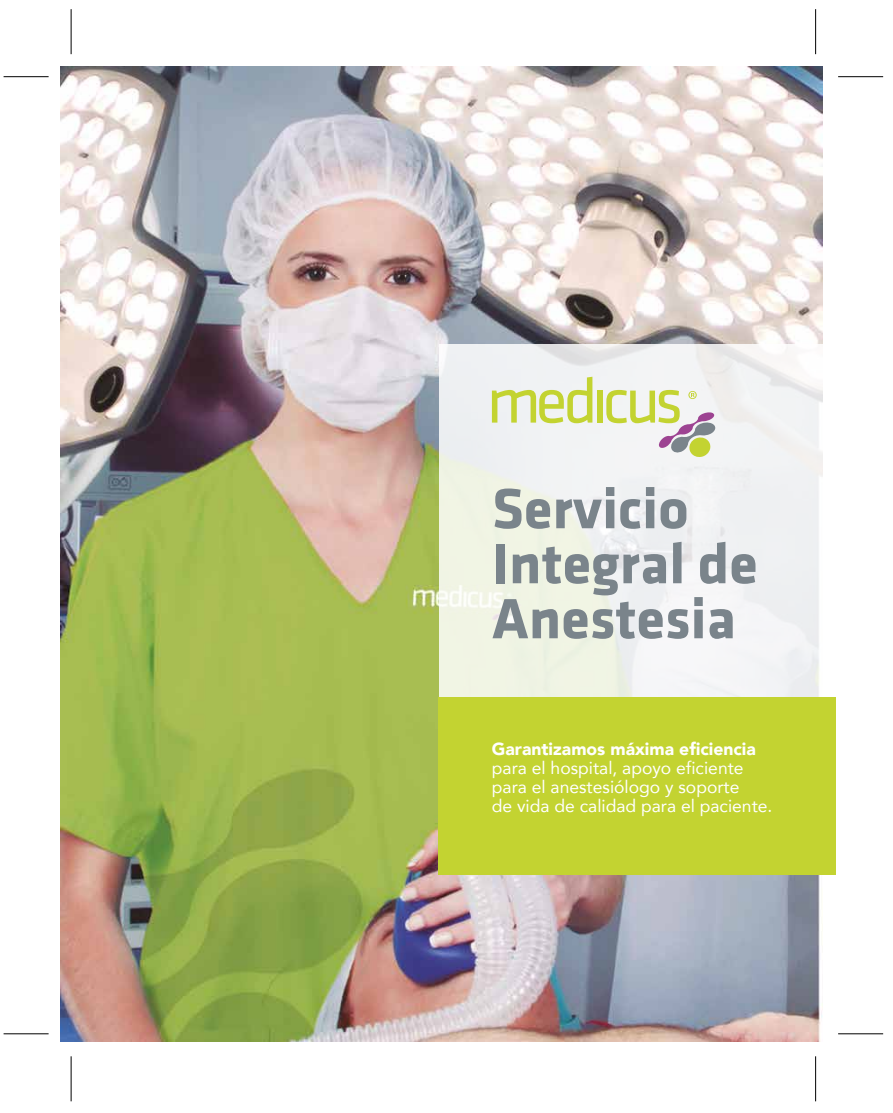
<style>
.page{position:relative;width:893px;height:1113px;background:#fff}
.page>*{position:absolute;margin:0;border:0;box-sizing:border-box;transform-origin:0 0}
.t1{font:700 58.75px/55px "Klavika";color:#7a848b}
.t2{font:17.5px/18.8px "Avenir";color:#fff}
.t3{font:900 17.5px "Avenir";color:#fff}
</style>
<div class="page">
<img style="left:61px;top:67px;width:761px;height:974px">
<div style="left:439px;top:344px;width:396px;height:354px;background:linear-gradient(to right,#eff2e7,#f4f4f8)"></div>
<div style="left:439px;top:697px;width:396px;height:177px;background:#c3d331"></div>
<svg style="left:492px;top:377px;width:100px;height:46px"></svg>
<div style="left:597px;top:390px;width:5px;height:32px;background:#c3d331"></div>
<svg style="left:606px;top:390px;width:110px;height:68px"></svg>
<hr style="left:71px;top:9px;width:1px;height:45px;background:#000">
<hr style="left:4px;top:76px;width:45px;height:1px;background:#000">
<hr style="left:4px;top:1033px;width:45px;height:1px;background:#000">
<hr style="left:71px;top:1056px;width:1px;height:45px;background:#000">
<hr style="left:815px;top:9px;width:1px;height:45px;background:#000">
<hr style="left:838px;top:76px;width:45px;height:1px;background:#000">
<hr style="left:838px;top:1033px;width:45px;height:1px;background:#000">
<hr style="left:815px;top:1056px;width:1px;height:45px;background:#000">
<h1 class="t1" style="left:492px;top:481px;width:267px">Servicio<br>Integral de<br>Anestesia</h1>
<p class="t3" style="left:492px;top:734px;width:265px">Garantizamos máxima eficiencia</p>
<p class="t2" style="left:492px;top:758px;width:282px">para el hospital, apoyo eficiente para el anestesiólogo y soporte<br>de vida de calidad para el paciente.</p>
</div>
